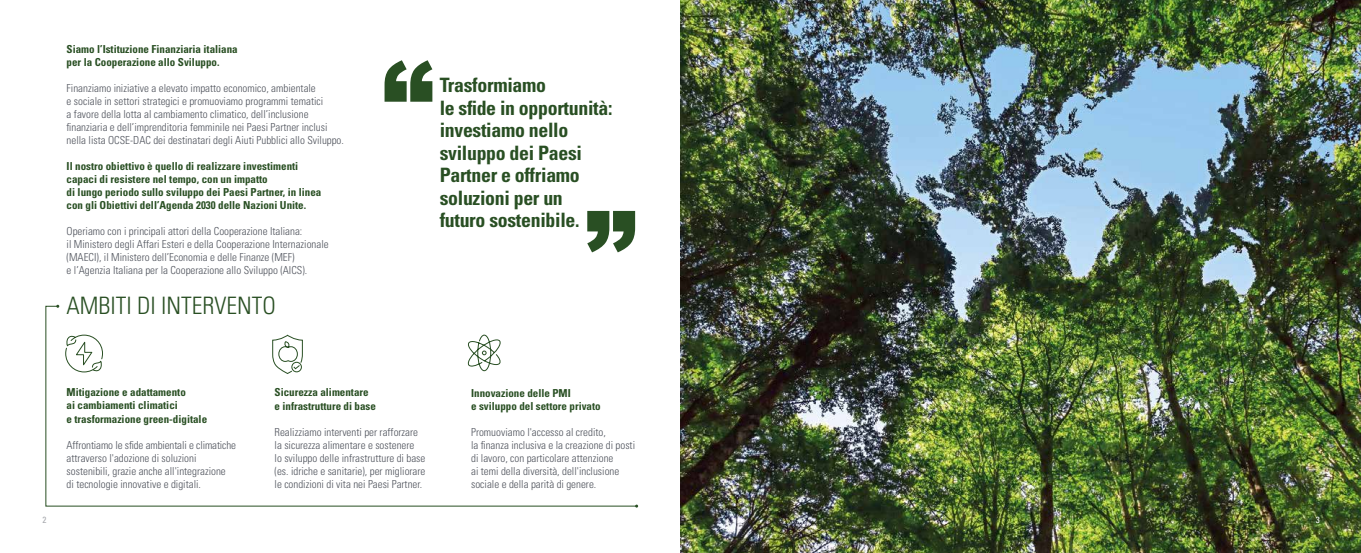
<style>
.page{position:relative;width:1361px;height:553px;background:#fff}
.page>*{position:absolute;margin:0;border:0;box-sizing:border-box;transform-origin:0 0}
.t1{font:300 condensed 24px "Univers LT Std";color:#294f23}
.t2{font:700 condensed 19.8px/22.5px "Univers LT Std";letter-spacing:-.015em;color:#294f23}
.t3{font:300 condensed 11px/13px "Univers LT Std";color:#50545d}
.t4{font:700 condensed 11px/13px "Univers LT Std";color:#294f23}
.t5{font:condensed 9px "Univers LT Std";color:#a7a9ae}
.t6{font:condensed 9px "Univers LT Std";color:#fff}
</style>
<div class="page">
<img style="left:680px;top:0;width:681px;height:553px">
<svg style="left:384px;top:60px;width:48px;height:42px"></svg>
<svg style="left:587px;top:211px;width:48px;height:41px"></svg>
<svg style="left:45px;top:305px;width:590px;height:202px"></svg>
<svg style="left:65px;top:334px;width:38px;height:39px"></svg>
<svg style="left:272px;top:335px;width:31px;height:39px"></svg>
<svg style="left:465px;top:334px;width:38px;height:38px"></svg>
<p class="t4" style="left:67px;top:43px;width:173px">Siamo l’Istituzione Finanziaria italiana per la Cooperazione allo Sviluppo.</p>
<p class="t3" style="left:67px;top:82px;width:279px">Finanziamo iniziative a elevato impatto economico, ambientale<br>e sociale in settori strategici e promuoviamo programmi tematici<br>a favore della lotta al cambiamento climatico, dell’inclusione finanziaria e dell’imprenditoria femminile nei Paesi Partner inclusi nella lista OCSE-DAC dei destinatari degli Aiuti Pubblici allo Sviluppo.</p>
<p class="t4" style="left:67px;top:160px;width:256px">Il nostro obiettivo è quello di realizzare investimenti capaci di resistere nel tempo, con un impatto<br>di lungo periodo sullo sviluppo dei Paesi Partner, in linea con gli Obiettivi dell’Agenda 2030 delle Nazioni Unite.</p>
<p class="t3" style="left:67px;top:225px;width:263px">Operiamo con i principali attori della Cooperazione Italiana:<br>il Ministero degli Affari Esteri e della Cooperazione Internazionale (MAECI), il Ministero dell’Economia e delle Finanze (MEF)<br>e l’Agenzia Italiana per la Cooperazione allo Sviluppo (AICS).</p>
<h1 class="t1" style="left:67px;top:291px;width:211px">AMBITI DI INTERVENTO</h1>
<h2 class="t2" style="left:440px;top:74px;width:174px">Trasformiamo<br>le sfide in opportunità: investiamo nello sviluppo dei Paesi<br>Partner e offriamo soluzioni per un futuro sostenibile.</h2>
<p class="t4" style="left:67px;top:386px;width:142px">Mitigazione e adattamento<br>ai cambiamenti climatici<br>e trasformazione green-digitale</p>
<p class="t3" style="left:67px;top:438px;width:171px">Affrontiamo le sfide ambientali e climatiche attraverso l'adozione di soluzioni sostenibili, grazie anche all'integrazione<br>di tecnologie innovative e digitali.</p>
<p class="t4" style="left:274px;top:386px;width:103px">Sicurezza alimentare e infrastrutture di base</p>
<p class="t3" style="left:274px;top:425px;width:152px">Realizziamo interventi per rafforzare la sicurezza alimentare e sostenere<br>lo sviluppo delle infrastrutture di base (es. idriche e sanitarie), per migliorare le condizioni di vita nei Paesi Partner.</p>
<p class="t4" style="left:471px;top:386px;width:131px">Innovazione delle PMI<br>e sviluppo del settore privato</p>
<p class="t3" style="left:471px;top:425px;width:165px">Promuoviamo l'accesso al credito,<br>la finanza inclusiva e la creazione di posti di lavoro, con particolare attenzione<br>ai temi della diversità, dell'inclusione sociale e della parità di genere.</p>
<p class="t5" style="left:43px;top:514px;width:5px">2</p>
<p class="t6" style="left:1316px;top:514px;width:5px">3</p>
</div>
